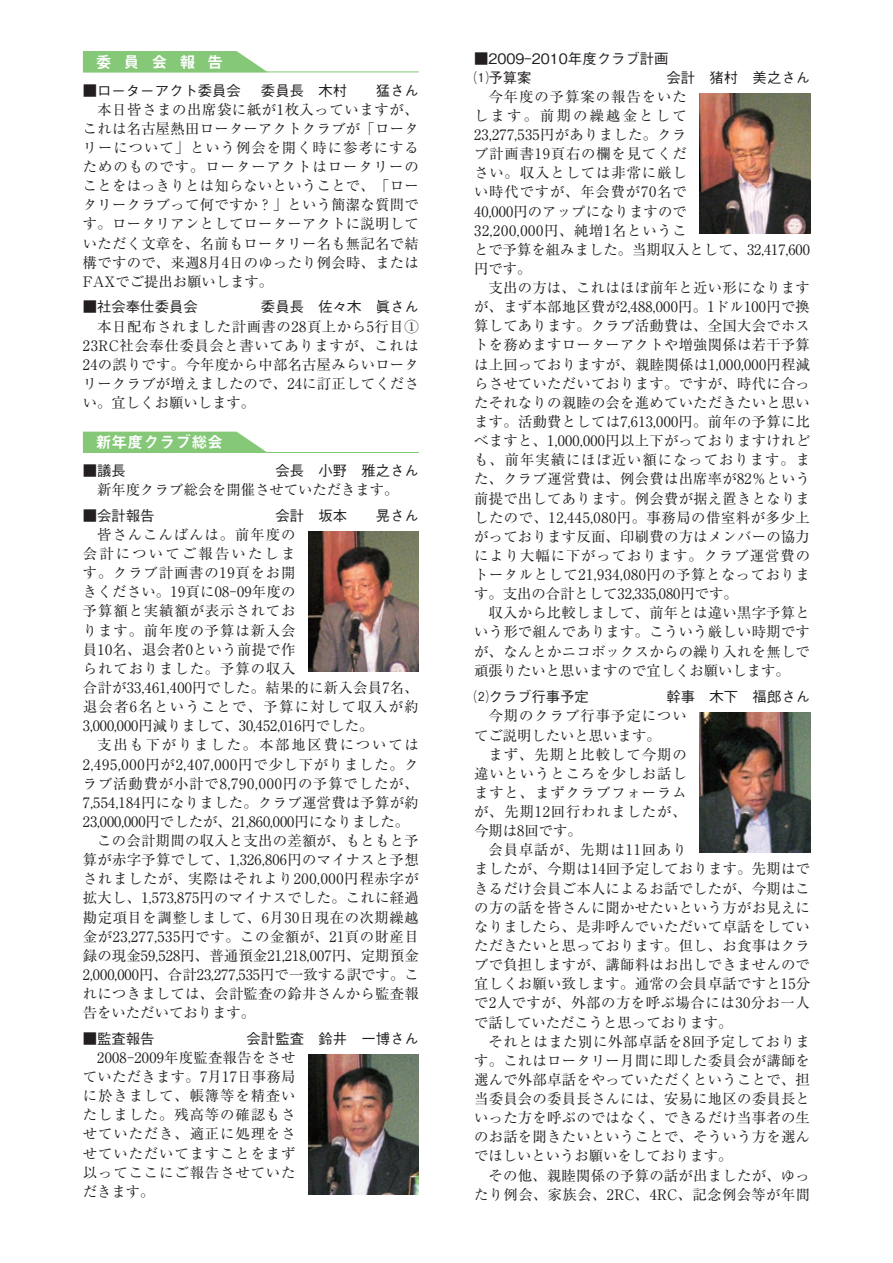
<style>
.page{position:relative;width:893px;height:1263px;background:#fff}
.page>*{position:absolute;margin:0;border:0;box-sizing:border-box;transform-origin:0 0}
.t1{font:15.9px "Midashi Go Pro MB31";color:#fff}
.t2{font:14.4px/19.2px "Ryumin Pro";letter-spacing:.02em;color:#231f20;text-align:justify}
.t3{font:14.4px/19.2px "Ryumin Pro";letter-spacing:.065em;color:#231f20}
.t4{font:14.4px/19.2px "Ryumin Pro";letter-spacing:.05em;color:#231f20}
.t5{font:500 14.4px/19.2px "Gothic BBB Pro";color:#231f20}
.t6{font:14.4px "Ryumin Pro";color:#231f20}
.t7{font:14.4px "Ryumin Pro";letter-spacing:.055em;color:#231f20}
.t8{font:14.4px "Ryumin Pro";letter-spacing:.06em;color:#231f20}
.t9{font:14.4px/19.2px "Ryumin Pro";letter-spacing:.07em;color:#231f20}
.t10{font:14.4px "Ryumin Pro";letter-spacing:.04em;color:#231f20}
.t11{font:14.4px "Ryumin Pro";letter-spacing:.125em;color:#231f20}
</style>
<div class="page">
<hr style="left:83px;top:72px;width:336px;height:1px;background:#85c878">
<svg style="left:83px;top:51px;width:185px;height:21px;background:#8fcc83"></svg>
<hr style="left:83px;top:452px;width:336px;height:1px;background:#85c878">
<svg style="left:83px;top:432px;width:184px;height:20px;background:#8fcc83"></svg>
<img style="left:308px;top:531px;width:111px;height:141px">
<img style="left:308px;top:1054px;width:111px;height:141px">
<img style="left:699px;top:94px;width:111px;height:140px">
<img style="left:699px;top:712px;width:111px;height:141px">
<p class="t1" style="left:96px;top:49px;width:129px">委員会報告</p>
<p class="t5" style="left:83px;top:79px;width:337px">■ローターアクト委員会　委員長　木村　　猛さん</p>
<p class="t2" style="left:83px;top:99px;width:337px;text-indent:14px">本日皆さまの出席袋に紙が1枚入っていますが、これは名古屋熱田ローターアクトクラブが「ロータリーについて」という例会を開く時に参考にするためのものです。ローターアクトはロータリーのことをはっきりとは知らないということで、「ロータリークラブって何ですか？」という簡潔な質問です。ロータリアンとしてローターアクトに説明していただく文章を、名前もロータリー名も無記名で結構ですので、来週月8 4日のゆったり例会時、またはFAXでご提出お願いします。</p>
<p class="t5" style="left:261px;top:296px;width:159px">委員長　佐々木　眞さん</p>
<p class="t5" style="left:83px;top:296px;width:131px">■社会奉仕委員会　</p>
<p class="t2" style="left:83px;top:316px;width:337px;text-indent:14px">本日配布されました計画書の28頁上から5行目1<br>23RC社会奉仕委員会と書いてありますが、これは24の誤りです。今年度から中部名古屋みらいロータリークラブが増えましたので、24に訂正してください。宜しくお願いします。</p>
<p class="t1" style="left:96px;top:430px;width:129px">新年度クラブ総会</p>
<p class="t5" style="left:275px;top:459px;width:145px">会長　小野　雅之さん</p>
<p class="t5" style="left:83px;top:459px;width:45px">■議長</p>
<p class="t6" style="left:97px;top:479px;width:303px">新年度クラブ総会を開催させていただきます。</p>
<p class="t5" style="left:275px;top:504px;width:145px">会計　坂本　　晃さん</p>
<p class="t5" style="left:83px;top:504px;width:73px">■会計報告</p>
<p class="t3" style="left:83px;top:524px;width:337px;text-indent:14px">皆さんこんばんは。前年度の<br>会計についてご報告いたしま<br>す。クラブ計画書の19頁をお開<br>きください。19頁に08-09年度の<br>予算額と実績額が表示されてお<br>ります。前年度の予算は新入会<br>員10名、退会者0という前提で作<br>られておりました。予算の収入<br>合計が33,461,400円でした。結果的に新入会員名7 、退会者6名ということで、予算に対して収入が約<br>3,000,000円減りまして、30,452,016円でした。</p>
<p class="t11" style="left:97px;top:734px;width:323px">支出も下がりました。本部地区費については</p>
<p class="t7" style="left:83px;top:753px;width:337px">2,495,000円が2,407,000円で少し下がりました。ク</p>
<p class="t8" style="left:83px;top:772px;width:337px">ラブ活動費が小計で8,790,000円の予算でしたが、</p>
<p class="t2" style="left:83px;top:792px;width:337px">7,554,184円になりました。クラブ運営費は予算が約</p>
<p class="t6" style="left:83px;top:810px;width:328px">23,000,000円でしたが、21,860,000円になりました。</p>
<p class="t2" style="left:97px;top:830px;width:323px">この会計期間の収入と支出の差額が、もともと予</p>
<p class="t2" style="left:83px;top:849px;width:337px">算が赤字予算でして、1,326,806円のマイナスと予想</p>
<p class="t4" style="left:83px;top:868px;width:337px">されましたが、実際はそれより200,000円程赤字が</p>
<p class="t2" style="left:83px;top:887px;width:337px">拡大し、1,573,875円のマイナスでした。これに経過</p>
<p class="t10" style="left:83px;top:906px;width:337px">勘定項目を調整しまして、月6 30日現在の次期繰越</p>
<p class="t2" style="left:83px;top:926px;width:337px">金が23,277,535円です。この金額が、21頁の財産目</p>
<p class="t2" style="left:83px;top:945px;width:337px">録の現金59,528円、普通預金21,218,007円、定期預金</p>
<p class="t2" style="left:83px;top:964px;width:337px">2,000,000円、合計23,277,535円で一致する訳です。こ</p>
<p class="t2" style="left:83px;top:983px;width:337px">れにつきましては、会計監査の鈴井さんから監査報</p>
<p class="t6" style="left:83px;top:1001px;width:174px">告をいただいております。</p>
<p class="t5" style="left:247px;top:1027px;width:174px">会計監査　鈴井　一博さん</p>
<p class="t5" style="left:83px;top:1027px;width:73px">■監査報告</p>
<p class="t2" style="left:83px;top:1047px;width:214px;text-indent:14px">2008-2009年度監査報告をさせていただきます。月7 17日事務局に於きまして、帳簿等を精査いたしました。残高等の確認もさせていただき、適正に処理をさせていただいてますことをまず以ってここにご報告させていただきます。</p>
<p class="t5" style="left:666px;top:47px;width:145px;text-indent:-192px">■2009-2010年度クラブ計画<br>会計　猪村　美之さん</p>
<p class="t5" style="left:474px;top:66px;width:59px">⑴予算案</p>
<p class="t4" style="left:474px;top:86px;width:337px;text-indent:14px">今年度の予算案の報告をいた<br>します。前期の繰越金として<br>23,277,535円がありました。クラ<br>ブ計画書19頁右の欄を見てくだ<br>さい。収入としては非常に厳し<br>い時代ですが、年会費が70名で<br>40,000円のアップになりますので<br>32,200,000円、純増1名というこ<br>とで予算を組みました。当期収入として、32,417,600円です。</p>
<p class="t2" style="left:474px;top:277px;width:337px;text-indent:14px">支出の方は、これはほぼ前年と近い形になりますが、まず本部地区費が2,488,000円。1ドル100円で換算してあります。クラブ活動費は、全国大会でホストを務めますローターアクトや増強関係は若干予算は上回っておりますが、親睦関係は1,000,000円程減らさせていただいております。ですが、時代に合ったそれなりの親睦の会を進めていただきたいと思います。活動費としては7,613,000円。前年の予算に比べますと、1,000,000円以上下がっておりますけれども、前年実績にほぼ近い額になっております。また、クラブ運営費は、例会費は出席率が82％という前提で出してあります。例会費が据え置きとなりましたので、12,445,080円。事務局の借室料が多少上がっております反面、印刷費の方はメンバーの協力により大幅に下がっております。クラブ運営費のトータルとして21,934,080円の予算となっております。支出の合計として32,335,080円です。</p>
<p class="t2" style="left:474px;top:602px;width:337px;text-indent:14px">収入から比較しまして、前年とは違い黒字予算という形で組んであります。こういう厳しい時期ですが、なんとかニコボックスからの繰り入れを無しで頑張りたいと思いますので宜しくお願いします。</p>
<p class="t5" style="left:666px;top:685px;width:145px">幹事　木下　福郎さん</p>
<p class="t5" style="left:474px;top:685px;width:116px">⑵クラブ行事予定</p>
<p class="t9" style="left:474px;top:705px;width:214px;text-indent:14px">今期のクラブ行事予定についてご説明したいと思います。</p>
<p class="t2" style="left:474px;top:744px;width:214px;text-indent:14px">まず、先期と比較して今期の違いというところを少しお話しますと、まずクラブフォーラムが、先期12回行われましたが、今期は8回です。</p>
<p class="t2" style="left:474px;top:839px;width:337px;text-align:left;text-indent:14px">会員卓話が、先期は11回あり<br>ましたが、今期は14回予定しております。先期はできるだけ会員ご本人によるお話でしたが、今期はこの方の話を皆さんに聞かせたいという方がお見えになりましたら、是非呼んでいただいて卓話をしていただきたいと思っております。但し、お食事はクラブで負担しますが、講師料はお出しできませんので宜しくお願い致します。通常の会員卓話ですと15分で2人ですが、外部の方を呼ぶ場合には30分お一人で話していただこうと思っております。</p>
<p class="t2" style="left:474px;top:1031px;width:337px;text-indent:14px">それとはまた別に外部卓話を8回予定しております。これはロータリー月間に即した委員会が講師を選んで外部卓話をやっていただくということで、担当委員会の委員長さんには、安易に地区の委員長といった方を呼ぶのではなく、できるだけ当事者の生のお話を聞きたいということで、そういう方を選んでほしいというお願いをしております。</p>
<p class="t2" style="left:474px;top:1164px;width:337px;text-align:right">その他、親睦関係の予算の話が出ましたが、ゆったり例会、家族会、2RC、4RC、記念例会等が年間</p>
</div>
